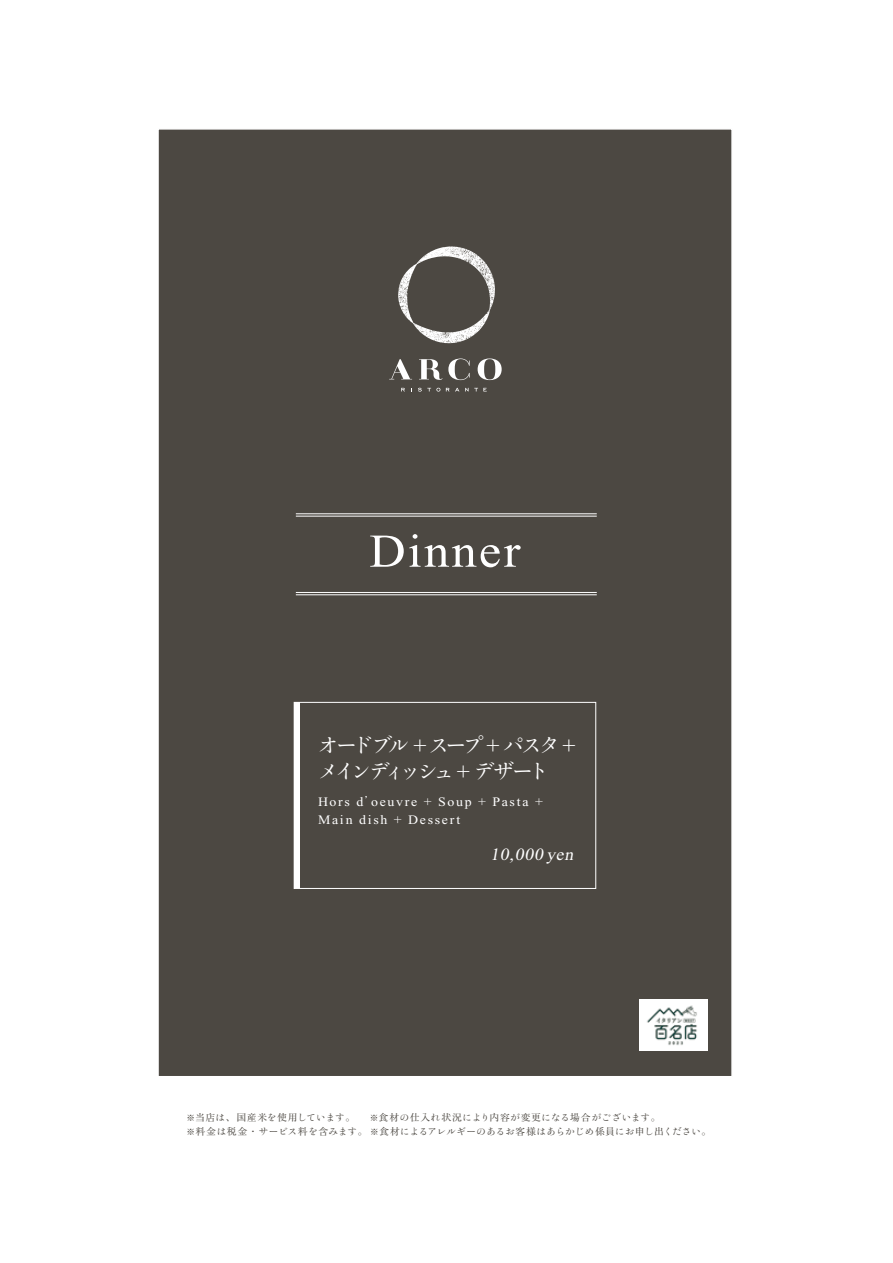
<style>
.page{position:relative;width:893px;height:1263px;background:#fff}
.page>*{position:absolute;margin:0;border:0;box-sizing:border-box;transform-origin:0 0}
.t1{font:46.95px "Times New Roman";letter-spacing:.045em;color:#fff;scale:1.07 1}
.t2{font:21px/25.5px "Yutuki 5 Go K Std W3";letter-spacing:-.205em;color:#fff}
.t3{font:italic 17.25px "Times New Roman";color:#fff;scale:1.04 1}
.t4{font:12.9px/18px "Times New Roman";letter-spacing:.12em;color:#fff;scale:1.07 1}
.t5{font:9.6px/13.8px "Yutuki 5 Go K Std W3";letter-spacing:-.045em;color:#4c4842;scale:1.05 1}
.t6{font:9.6px "Ryumin Pro";letter-spacing:.065em;color:#4c4842}
.s1{font-family:"Times New Roman";font-size:22.65px}
.s2{font-family:"Ryumin Pro";font-size:12px}
.s3{font-size:16.95px}
.s4{font-family:"Ryumin Pro";font-size:8.55px}
.s5{font-family:"Ryumin Pro"}
.s6{font-size:8.55px}
.s7{font-family:"Yutuki 5 Go K Std W3"}
</style>
<div class="page">
<div style="left:157px;top:128px;width:576px;height:949px;background:#4c4842;border:2px solid #fff"></div>
<svg style="left:419px;top:359px;width:23px;height:21px"></svg>
<svg style="left:478px;top:358px;width:24px;height:22px"></svg>
<svg style="left:448px;top:358px;width:22px;height:22px"></svg>
<svg style="left:389px;top:359px;width:23px;height:20px"></svg>
<svg style="left:418px;top:388px;width:22px;height:4px"></svg>
<svg style="left:465px;top:388px;width:22px;height:3px"></svg>
<svg style="left:398px;top:246px;width:97px;height:97px"></svg>
<hr style="left:296px;top:594px;width:301px;height:1px;background:#fff">
<hr style="left:296px;top:592px;width:301px;height:1px;background:#fff">
<hr style="left:296px;top:516px;width:301px;height:1px;background:#fff">
<hr style="left:296px;top:513px;width:301px;height:1px;background:#fff">
<div style="left:294px;top:702px;width:302px;height:187px;border:1px solid #fff"></div>
<div style="left:294px;top:702px;width:5px;height:186px;background:#fff"></div>
<img style="left:639px;top:999px;width:68px;height:51px">
<h1 class="t1" style="left:369px;top:525px;width:143px">Dinner</h1>
<h2 class="t2" style="left:318px;top:732px;width:259px">オードブル <span class="s1">+</span> スープ<span class="s1">+</span> パスタ <span class="s1">+</span>メインディッシュ <span class="s1">+</span> デザート</h2>
<h3 class="t4" style="left:318px;top:792px;width:212px">Hors d<span class="s2">’</span>oeuvre + Soup + Pasta +<br>Main dish + Dessert</h3>
<h3 class="t3" style="left:490px;top:845px;width:85px">10<span class="s3">,</span>000 <span class="s3">yen</span></h3>
<p class="t5" style="left:186px;top:1110px;width:501px;text-indent:183px"><span class="s4">※</span><span class="s5">食材</span>の<span class="s5">仕入</span>れ<span class="s5">状況</span>により<span class="s5">内容</span>が<span class="s5">変更</span>になる<span class="s5">場合</span>がございます<span class="s5">。<br></span><span class="s4">※</span><span class="s5">料金</span>は<span class="s5">税金・</span>サービス<span class="s5">料</span>を<span class="s5">含</span>みます<span class="s5">。</span> <span class="s4">※</span><span class="s5">食材</span>によるアレルギーのあるお<span class="s5">客様</span>はあらかじめ<span class="s5">係員</span>にお<span class="s5">申</span>し<span class="s5">出</span>ください<span class="s5">。</span></p>
<p class="t6" style="left:186px;top:1110px;width:170px"><span class="s6">※</span>当店<span class="s7">は</span>、国産米<span class="s7">を</span>使用<span class="s7">しています</span>。</p>
</div>
